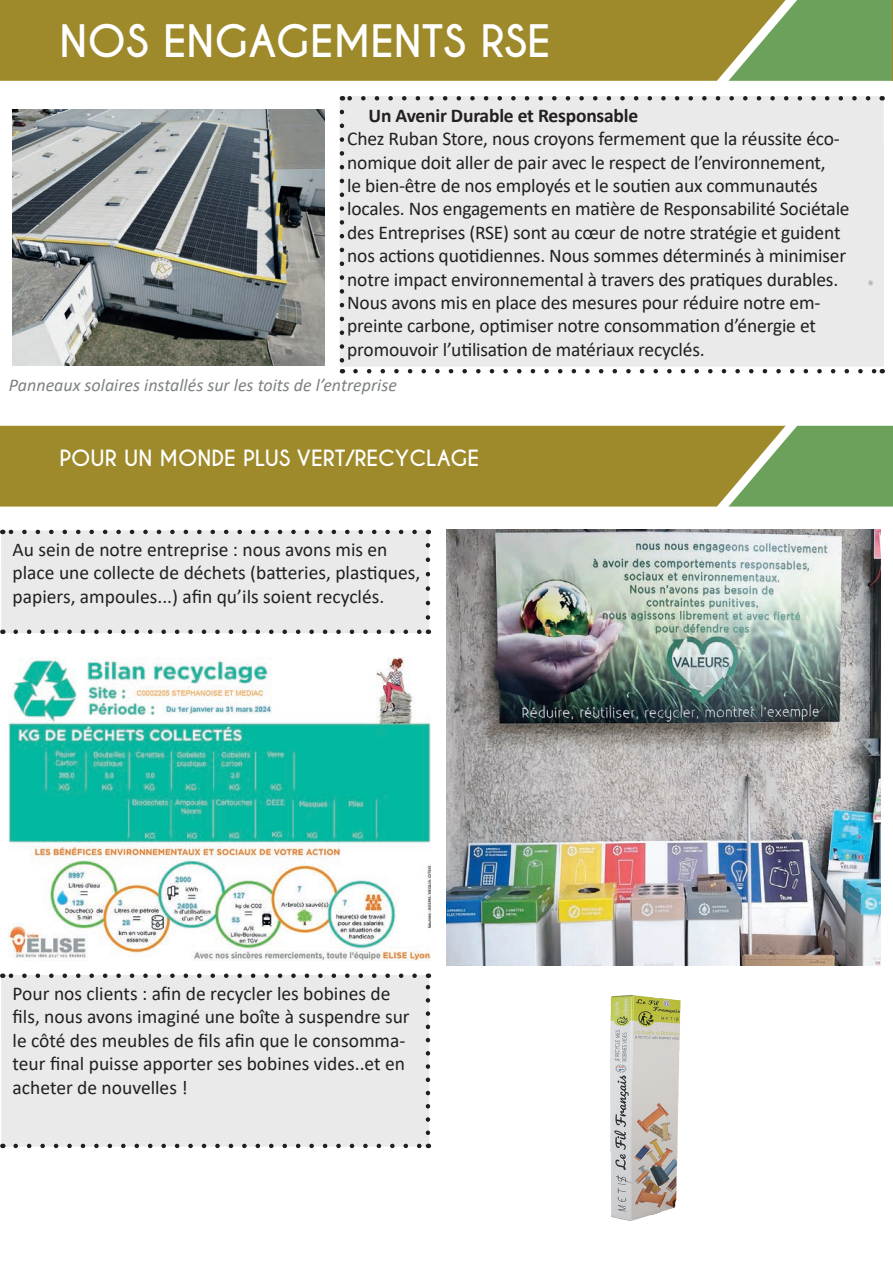
<style>
.page{position:relative;width:893px;height:1263px;background:#fff}
.page>*{position:absolute;margin:0;border:0;box-sizing:border-box;transform-origin:0 0}
.t1{font:700 42px "Caviar Dreams";color:#fff}
.t2{font:700 21px "Caviar Dreams";color:#fff}
.t3{font:19.5px/23.4px "Calibri";letter-spacing:-.01em;color:#231f20}
.t4{font:700 19.5px "Calibri";letter-spacing:-.01em;color:#231f20}
.t5{font:italic 18px "Calibri";color:#7e8182}
</style>
<div class="page">
<div style="left:786px;top:0;width:106px;height:81px;background:#6ca15c"></div>
<div style="left:0;top:0;width:786px;height:81px;background:#9e8a2a"></div>
<img style="left:13px;top:109px;width:311px;height:257px">
<div style="left:340px;top:96px;width:544px;height:271px;background:#eaeaeb"></div>
<svg style="left:349px;top:96px;width:519px;height:5px"></svg>
<svg style="left:355px;top:369px;width:520px;height:4px"></svg>
<svg style="left:340px;top:112px;width:4px;height:261px"></svg>
<div style="left:786px;top:426px;width:107px;height:81px;background:#6ca15c"></div>
<div style="left:0;top:426px;width:786px;height:81px;background:#9e8a2a"></div>
<div style="left:1px;top:530px;width:428px;height:103px;background:#eaeaeb"></div>
<svg style="left:16px;top:629px;width:405px;height:5px"></svg>
<svg style="left:9px;top:530px;width:406px;height:4px"></svg>
<svg style="left:426px;top:530px;width:4px;height:87px"></svg>
<img style="left:446px;top:530px;width:434px;height:435px">
<img style="left:9px;top:657px;width:421px;height:304px">
<div style="left:1px;top:975px;width:428px;height:172px;background:#eaeaeb"></div>
<svg style="left:16px;top:1144px;width:405px;height:4px"></svg>
<svg style="left:9px;top:973px;width:406px;height:5px"></svg>
<svg style="left:426px;top:973px;width:4px;height:160px"></svg>
<img style="left:610px;top:995px;width:70px;height:226px">
<hr style="left:892px;top:0;width:1px;height:81px;background:#9e8a2a">
<img style="left:150px;top:257px;width:33px;height:22px">
<h1 class="t1" style="left:60px;top:16px;width:492px">NOS ENGAGEMENTS RSE</h1>
<p class="t4" style="left:368px;top:102px;width:271px">Un Avenir Durable et Responsable</p>
<p class="t3" style="left:347px;top:127px;width:504px">Chez Ruban Store, nous croyons fermement que la réussite éco&shy;nomique doit aller de pair avec le respect de l’environnement,<br>le bien-être de nos employés et le soutien aux communautés locales. Nos engagements en matière de Responsabilité Sociétale des Entreprises (RSE) sont au cœur de notre stratégie et guident nos actions quotidiennes. Nous sommes déterminés à minimiser notre impact environnemental à travers des pratiques durables.<br>Nous avons mis en place des mesures pour réduire notre em&shy;preinte carbone, optimiser notre consommation d’énergie et promouvoir l’utilisation de matériaux recyclés.</p>
<p class="t5" style="left:9px;top:373px;width:390px">Panneaux solaires installés sur les toits de l’entreprise</p>
<p class="t2" style="left:60px;top:446px;width:421px">POUR UN MONDE PLUS VERT/RECYCLAGE</p>
<p class="t3" style="left:13px;top:537px;width:409px">Au sein de notre entreprise : nous avons mis en place une collecte de déchets (batteries, plastiques, papiers, ampoules...) afin qu’ils soient recyclés.</p>
<p class="t3" style="left:13px;top:981px;width:399px">Pour nos clients : afin de recycler les bobines de fils, nous avons imaginé une boîte à suspendre sur le côté des meubles de fils afin que le consomma&shy;teur final puisse apporter ses bobines vides..et en acheter de nouvelles !</p>
</div>
